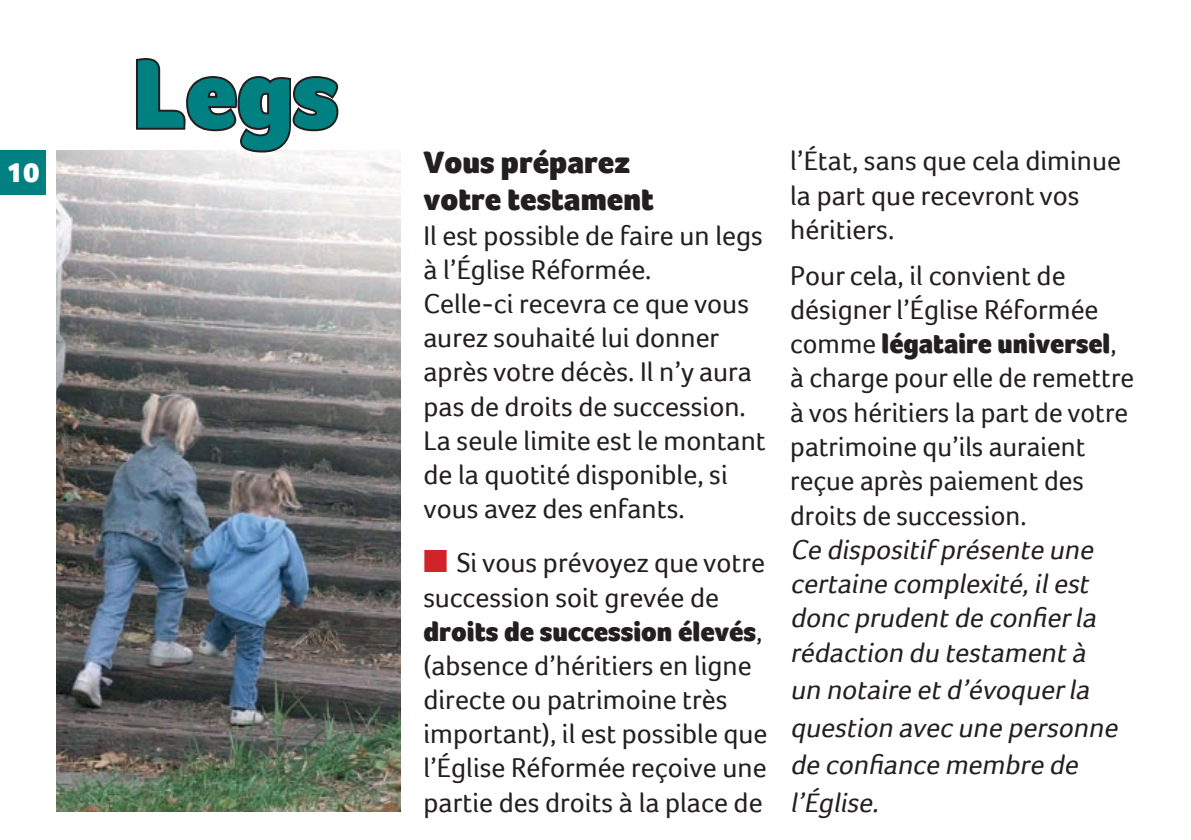
<style>
.page{position:relative;width:1191px;height:840px;background:#fff}
.page>*{position:absolute;margin:0;border:0;box-sizing:border-box;transform-origin:0 0}
.t1{font:900 100px "Foco";color:#008080}
.t2{font:900 32px/37.4px "Foco";color:#231f20}
.t3{font:28px/34.2px "Foco";color:#231f20}
.t4{font:italic 28px/34.2px "Foco";color:#231f20}
.t5{font:900 28px "Foco";color:#fff}
.s1{color:#d1232a}
.s2{font-weight:900}
</style>
<div class="page">
<div style="left:0;top:150px;width:45px;height:45px;background:#008080"></div>
<img style="left:57px;top:150px;width:344px;height:661px">
<svg style="left:134px;top:58px;width:207px;height:97px"></svg>
<p class="t5" style="left:7px;top:156px;width:35px">10</p>
<h1 class="t1" style="left:132px;top:36px;width:207px">Legs</h1>
<p class="t2" style="left:423px;top:144px;width:232px">Vous préparez votre testament</p>
<p class="t3" style="left:423px;top:218px;width:344px">Il est possible de faire un legs à l’Église Réformée.<br>Celle-ci recevra ce que vous aurez souhaité lui donner après votre décès. Il n’y aura pas de droits de succession.<br>La seule limite est le montant de la quotité disponible, si vous avez des enfants.</p>
<p class="t3" style="left:423px;top:545px;width:345px"><span class="s1">■</span> Si vous prévoyez que votre succession soit grevée de <span class="s2">droits de succession élevés</span>, (absence d’héritiers en ligne directe ou patrimoine très important), il est possible que l’Église Réformée reçoive une partie des droits à la place de</p>
<p class="t3" style="left:790px;top:143px;width:332px">l’État, sans que cela diminue la part que recevront vos héritiers.</p>
<p class="t3" style="left:790px;top:257px;width:345px">Pour cela, il convient de désigner l’Église Réformée comme <span class="s2">légataire universel</span>, à charge pour elle de remettre à vos héritiers la part de votre patrimoine qu’ils auraient reçue après paiement des droits de succession.</p>
<p class="t4" style="left:790px;top:531px;width:313px">Ce dispositif présente une certaine complexité,ilest donc prudentde confierla rédaction du testamentà</p>
<p class="t4" style="left:790px;top:670px;width:334px;line-height:37.4px">un notaire etd’évoquerla question avec une personne de confiance membre de l’Église.</p>
</div>
